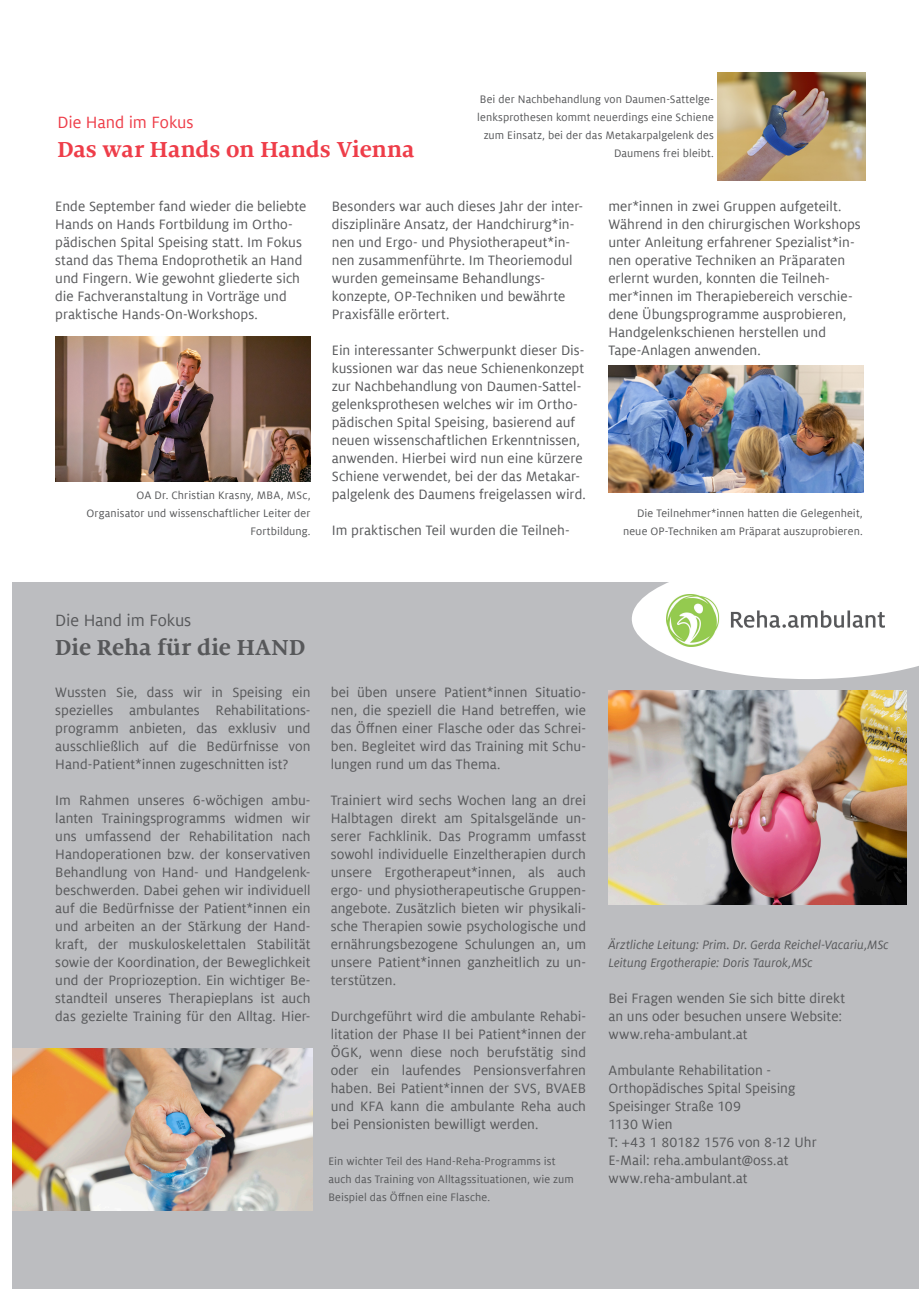
<style>
.page{position:relative;width:919px;height:1289px;background:#fff}
.page>*{position:absolute;margin:0;border:0;box-sizing:border-box;transform-origin:0 0}
.Kontakt_Box_7_5{font:700 24px "Milo Serif Offc Pro";color:#ee3d49}
.Kontakt_Box_7_5-2{font:700 24px "Milo Serif Offc Pro";letter-spacing:.005em;color:#57585a}
.Kontakt_Box_7_5-3{font:18px "Milo Offc Pro";letter-spacing:-.005em;color:#ee3d49}
.Kontakt_Box_7_5-4{font:18px "Milo Offc Pro";letter-spacing:-.005em;color:#57585a}
.Kontakt_Box_7_5-5{font:15px/18px "Milo Offc Pro";color:#57585a;text-align:justify}
.Kontakt_Box_7_5-6{font:italic 13.5px "Milo Offc Pro";letter-spacing:.005em;color:#57585a}
.Kontakt_Box_7_5-7{font:12px/18px "Milo Offc Pro";letter-spacing:.01em;color:#57585a;text-align:right}
</style>
<div class="page">
<div style="left:13px;top:583px;width:905px;height:705px;background:#bcbdc0"></div>
<img style="left:718px;top:73px;width:147px;height:108px">
<img style="left:55px;top:337px;width:255px;height:144px">
<img style="left:608px;top:366px;width:255px;height:127px">
<svg style="left:631px;top:582px;width:287px;height:97px"></svg>
<img style="left:666px;top:595px;width:218px;height:51px">
<img style="left:13px;top:1048px;width:300px;height:162px">
<img style="left:608px;top:690px;width:298px;height:214px">
<p class="Kontakt_Box_7_5-3" style="left:57px;top:112px;width:137px">Die Hand im Fokus</p>
<p class="Kontakt_Box_7_5" style="left:57px;top:135px;width:358px">Das war Hands on Hands Vienna</p>
<p class="Kontakt_Box_7_5-7" style="left:477px;top:90px;width:238px">Bei der Nachbehandlung von Daumen-Sattelge&shy;lenksprothesen kommt neuerdings eine Schiene zum Einsatz, bei der das Metakarpalgelenk des Daumens frei bleibt.</p>
<p class="Kontakt_Box_7_5-5" style="left:55px;top:197px;width:252px;text-align:left">Ende September fand wieder die beliebte Hands on Hands Fortbildung im Ortho&shy;pädischen Spital Speising statt. Im Fokus stand das Thema Endoprothetik an Hand und Fingern. Wie gewohnt gliederte sich die Fachveranstaltung in Vorträge und praktische Hands-On-Workshops.</p>
<p class="Kontakt_Box_7_5-5" style="left:332px;top:197px;width:253px;text-align:left">Besonders war auch dieses Jahr der inter&shy;disziplinäre Ansatz, der Handchirurg*in&shy;nen und Ergo- und Physiotherapeut*in&shy;nen zusammenführte. Im Theoriemodul wurden gemeinsame Behandlungs&shy;konzepte, OP-Techniken und bewährte Praxisfälle erörtert.</p>
<p class="Kontakt_Box_7_5-5" style="left:332px;top:341px;width:255px;text-align:left">Ein interessanter Schwerpunkt dieser Dis&shy;kussionen war das neue Schienenkonzept zur Nachbehandlung von Daumen-Sattel&shy;gelenksprothesen welches wir im Ortho&shy;pädischen Spital Speising, basierend auf neuen wissenschaftlichen Erkenntnissen, anwenden. Hierbei wird nun eine kürzere Schiene verwendet, bei der das Metakar&shy;palgelenk des Daumens freigelassen wird.</p>
<p class="Kontakt_Box_7_5-5" style="left:332px;top:521px;width:239px">Im praktischen Teil wurden die Teilneh-</p>
<p class="Kontakt_Box_7_5-7" style="left:86px;top:486px;width:226px">OA Dr. Christian Krasny, MBA, MSc,<br>Organisator und wissenschaftlicher Leiter der<br>Fortbildung.</p>
<p class="Kontakt_Box_7_5-5" style="left:608px;top:197px;width:254px;text-align:left">mer*innen in zwei Gruppen aufgeteilt.<br>Während in den chirurgischen Workshops unter Anleitung erfahrener Spezialist*in&shy;nen operative Techniken an Präparaten erlernt wurden, konnten die Teilneh&shy;mer*innen im Therapiebereich verschie&shy;dene Übungsprogramme ausprobieren, Handgelenkschienen herstellen und Tape-Anlagen anwenden.</p>
<p class="Kontakt_Box_7_5-7" style="left:623px;top:504px;width:241px">Die Teilnehmer*innen hatten die Gelegenheit, neue OP-Techniken am Präparat auszuprobieren.</p>
<p class="Kontakt_Box_7_5-4" style="left:55px;top:610px;width:137px">Die Hand im Fokus</p>
<p class="Kontakt_Box_7_5-2" style="left:55px;top:633px;width:251px">Die Reha für die HAND</p>
<p class="Kontakt_Box_7_5-5" style="left:55px;top:683px;width:257px">Wussten Sie, dass wir in Speising ein spezielles ambulantes Rehabilitations&shy;programm anbieten, das exklusiv und ausschließlich auf die Bedürfnisse von Hand-Patient*innen zugeschnitten ist?</p>
<p class="Kontakt_Box_7_5-5" style="left:55px;top:791px;width:257px">Im Rahmen unseres 6-wöchigen ambu&shy;lanten Trainingsprogramms widmen wir uns umfassend der Rehabilitation nach Handoperationen bzw. der konservativen Behandlung von Hand- und Handgelenk&shy;beschwerden. Dabei gehen wir individuell auf die Bedürfnisse der Patient*innen ein und arbeiten an der Stärkung der Hand&shy;kraft, der muskuloskelettalen Stabilität sowie der Koordination, der Beweglichkeit und der Propriozeption. Ein wichtiger Be&shy;standteil unseres Therapieplans ist auch das gezielte Training für den Alltag. Hier-</p>
<p class="Kontakt_Box_7_5-5" style="left:331px;top:683px;width:257px">bei üben unsere Patient*innen Situatio&shy;nen, die speziell die Hand betreffen, wie das Öffnen einer Flasche oder das Schrei&shy;ben. Begleitet wird das Training mit Schu&shy;lungen rund um das Thema.</p>
<p class="Kontakt_Box_7_5-5" style="left:331px;top:791px;width:257px">Trainiert wird sechs Wochen lang an drei Halbtagen direkt am Spitalsgelände un&shy;serer Fachklinik. Das Programm umfasst sowohl individuelle Einzeltherapien durch unsere Ergotherapeut*innen, als auch ergo- und physiotherapeutische Gruppen&shy;angebote. Zusätzlich bieten wir physikali&shy;sche Therapien sowie psychologische und ernährungsbezogene Schulungen an, um unsere Patient*innen ganzheitlich zu un&shy;terstützen.</p>
<p class="Kontakt_Box_7_5-5" style="left:331px;top:1007px;width:257px">Durchgeführt wird die ambulante Rehabi&shy;litation der Phase II bei Patient*innen der ÖGK, wenn diese noch berufstätig sind oder ein laufendes Pensionsverfahren haben. Bei Patient*innen der SVS, BVAEB und KFA kann die ambulante Reha auch bei Pensionisten bewilligt werden.</p>
<p class="Kontakt_Box_7_5-7" style="left:328px;top:1152px;width:247px;text-align:left">Ein wichter Teil des Hand-Reha-Programms ist auch das Training von Alltagssituationen, wie zum<br>Beispiel das Öffnen eine Flasche.</p>
<p class="Kontakt_Box_7_5-6" style="left:608px;top:937px;width:282px">Ärztliche Leitung: Prim. Dr. Gerda Reichel-Vacariu,MSc</p>
<p class="Kontakt_Box_7_5-6" style="left:608px;top:955px;width:206px">Leitung Ergotherapie: Doris Taurok,MSc</p>
<p class="Kontakt_Box_7_5-5" style="left:608px;top:989px;width:238px">Bei Fragen wenden Sie sich bitte direkt</p>
<p class="Kontakt_Box_7_5-5" style="left:608px;top:1007px;width:235px">an uns oder besuchen unsere Website:</p>
<p class="Kontakt_Box_7_5-5" style="left:608px;top:1025px;width:141px">www.reha-ambulant.at</p>
<p class="Kontakt_Box_7_5-5" style="left:608px;top:1061px;width:164px">Ambulante Rehabilitation -</p>
<p class="Kontakt_Box_7_5-5" style="left:608px;top:1079px;width:188px">Orthopädisches Spital Speising</p>
<p class="Kontakt_Box_7_5-5" style="left:608px;top:1097px;width:134px">Speisinger Straße 109</p>
<p class="Kontakt_Box_7_5-5" style="left:608px;top:1115px;width:66px">1130 Wien</p>
<p class="Kontakt_Box_7_5-5" style="left:608px;top:1133px;width:210px">T: +43 1 80182 1576 von 8-12 Uhr</p>
<p class="Kontakt_Box_7_5-5" style="left:608px;top:1151px;width:181px">E-Mail: reha.ambulant@oss.at</p>
<p class="Kontakt_Box_7_5-5" style="left:608px;top:1169px;width:141px">www.reha-ambulant.at</p>
</div>
